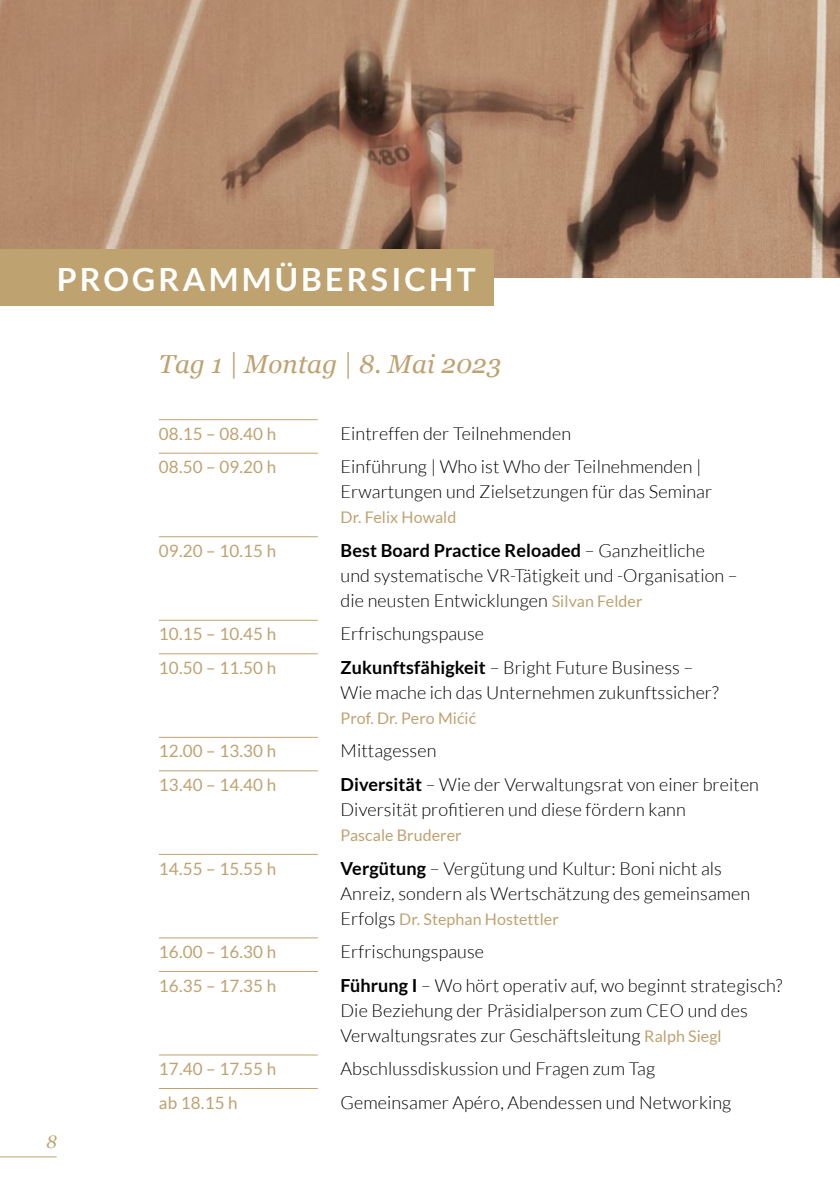
<style>
.page{position:relative;width:840px;height:1191px;background:#fff}
.page>*{position:absolute;margin:0;border:0;box-sizing:border-box;transform-origin:0 0}
.Haupttitel{font:700 32px "Lato";letter-spacing:.1em;color:#fff}
.Grundschrift{font:italic 26px "Georgia";letter-spacing:.005em;color:#bea270}
.Grundschrift-2{font:300 18px/25px "Lato";letter-spacing:.005em;color:#000}
.Grundschrift-3{font:italic 18px "Georgia";color:#bea270}
.Grundschrift-4{font:17px "Lato";letter-spacing:.01em;color:#bea270}
.Grundschrift-5{font:16px "Lato";letter-spacing:.005em;color:#bea270}
.s1{font-size:28px}
.s2{font-weight:700}
.s3{font-weight:400;font-size:16px;color:#bea270}
.s4{font-weight:300;font-size:18px;color:#000}
</style>
<div class="page">
<img style="left:0;top:0;width:839px;height:278px">
<hr style="left:159px;top:419px;width:158px;height:1px;background:#bea270">
<hr style="left:159px;top:453px;width:158px;height:1px;background:#bea270">
<hr style="left:159px;top:536px;width:158px;height:1px;background:#bea270">
<hr style="left:159px;top:620px;width:158px;height:1px;background:#bea270">
<hr style="left:159px;top:653px;width:158px;height:1px;background:#bea270">
<hr style="left:159px;top:737px;width:158px;height:1px;background:#bea270">
<hr style="left:159px;top:770px;width:158px;height:1px;background:#bea270">
<hr style="left:159px;top:854px;width:158px;height:1px;background:#bea270">
<hr style="left:159px;top:937px;width:158px;height:1px;background:#bea270">
<hr style="left:159px;top:971px;width:158px;height:1px;background:#bea270">
<hr style="left:159px;top:1054px;width:158px;height:1px;background:#bea270">
<hr style="left:159px;top:1088px;width:158px;height:1px;background:#bea270">
<div style="left:0;top:249px;width:493px;height:57px;background:#bea270"></div>
<hr style="left:0;top:1156px;width:57px;height:1px;background:#bea270">
<p class="Haupttitel" style="left:57px;top:261px;width:420px">PROGRAMMÜBERSICHT</p>
<p class="Grundschrift" style="left:159px;top:345px;width:344px">Tag 1 <span class="s1">|</span> Montag <span class="s1">|</span> 8. Mai 2023</p>
<p class="Grundschrift-3" style="left:46px;top:1128px;width:12px">8</p>
<p class="Grundschrift-4" style="left:159px;top:424px;width:119px">08.15 – 08.40 h</p>
<p class="Grundschrift-2" style="left:340px;top:421px;width:232px">Eintreffen der Teilnehmenden</p>
<p class="Grundschrift-4" style="left:159px;top:458px;width:119px">08.50 – 09.20 h</p>
<p class="Grundschrift-2" style="left:340px;top:454px;width:373px">Einführung | Who ist Who der Teilnehmenden |<br>Erwartungen und Zielsetzungen für das Seminar</p>
<p class="Grundschrift-5" style="left:340px;top:508px;width:117px">Dr. Felix Howald</p>
<p class="Grundschrift-4" style="left:159px;top:541px;width:119px">09.20 – 10.15 h</p>
<p class="Grundschrift-2" style="left:340px;top:538px;width:398px"><span class="s2">Best Board Practice Reloaded</span> – Ganzheitliche und systematische VR-Tätigkeit und -Organisation – die neusten Entwicklungen <span class="s3">Silvan Felder</span></p>
<p class="Grundschrift-4" style="left:159px;top:625px;width:119px">10.15 – 10.45 h</p>
<p class="Grundschrift-2" style="left:340px;top:621px;width:145px">Erfrischungspause</p>
<p class="Grundschrift-4" style="left:159px;top:658px;width:119px">10.50 – 11.50 h</p>
<p class="Grundschrift-2" style="left:340px;top:655px;width:379px"><span class="s2">Zukunftsfähigkeit</span> – Bright Future Business –<br>Wie mache ich das Unternehmen zukunftssicher?</p>
<p class="Grundschrift-5" style="left:340px;top:709px;width:137px">Prof. Dr. Pero Mićić</p>
<p class="Grundschrift-4" style="left:159px;top:742px;width:119px">12.00 – 13.30 h</p>
<p class="Grundschrift-2" style="left:340px;top:738px;width:97px">Mittagessen</p>
<p class="Grundschrift-4" style="left:159px;top:775px;width:119px">13.40 – 14.40 h</p>
<p class="Grundschrift-2" style="left:340px;top:772px;width:420px"><span class="s2">Diversität</span> – Wie der Verwaltungsrat von einer breiten<br>Diversität profitieren und diese fördern kann</p>
<p class="Grundschrift-5" style="left:340px;top:826px;width:123px">Pascale Bruderer</p>
<p class="Grundschrift-4" style="left:159px;top:859px;width:119px">14.55 – 15.55 h</p>
<p class="Grundschrift-2" style="left:340px;top:855px;width:411px"><span class="s2">Vergütung</span> – Vergütung und Kultur: Boni nicht als<br>Anreiz, sondern als Wertschätzung des gemeinsamen</p>
<p class="Grundschrift-5" style="left:340px;top:910px;width:220px"><span class="s4">Erfolgs</span> Dr. Stephan Hostettler</p>
<p class="Grundschrift-4" style="left:159px;top:942px;width:119px">16.00 – 16.30 h</p>
<p class="Grundschrift-2" style="left:340px;top:939px;width:145px">Erfrischungspause</p>
<p class="Grundschrift-4" style="left:159px;top:976px;width:119px">16.35 – 17.35 h</p>
<p class="Grundschrift-2" style="left:340px;top:972px;width:443px"><span class="s2">Führung I</span> – Wo hört operativ auf, wo beginnt strategisch?<br>Die Beziehung der Präsidialperson zum CEO und des<br>Verwaltungsrates zur Geschäftsleitung <span class="s3">Ralph Siegl</span></p>
<p class="Grundschrift-4" style="left:159px;top:1059px;width:119px">17.40 – 17.55 h</p>
<p class="Grundschrift-2" style="left:340px;top:1056px;width:316px">Abschlussdiskussion und Fragen zum Tag</p>
<p class="Grundschrift-4" style="left:159px;top:1093px;width:80px">ab 18.15 h</p>
<p class="Grundschrift-2" style="left:340px;top:1089px;width:392px">Gemeinsamer Apéro, Abendessen und Networking</p>
</div>
